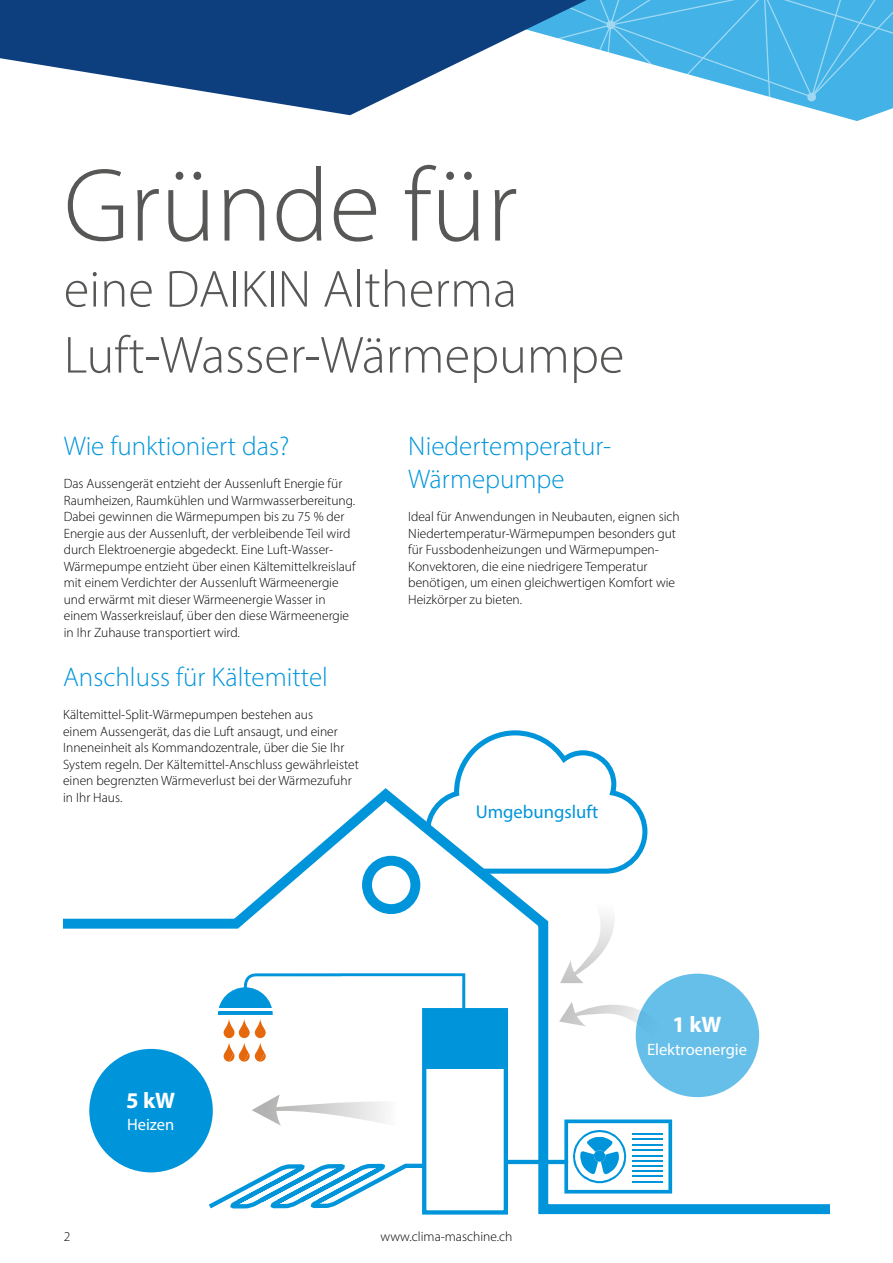
<style>
.page{position:relative;width:893px;height:1263px;background:#fff}
.page>*{position:absolute;margin:0;border:0;box-sizing:border-box;transform-origin:0 0}
.t1{font:300 105px "Myriad Pro";color:#575756}
.t2{font:300 52.5px/66px "Myriad Pro";color:#575756}
.t3{font:300 27px/33px "Myriad Pro";color:#0095db}
.t4{font:700 22.5px "Myriad Pro";color:#fff}
.t5{font:18.6px "Myriad Pro";color:#0095db}
.t6{font:16.5px "Myriad Pro";color:#fff}
.t7{font:300 13.5px/16.5px "Myriad Pro";color:#000}
</style>
<div class="page">
<svg style="left:349px;top:0;width:544px;height:121px"></svg>
<svg style="left:0;top:0;width:730px;height:115px;fill:#0d3f7f"></svg>
<svg style="left:64px;top:788px;width:765px;height:427px"></svg>
<div style="left:422px;top:1008px;width:86px;height:206px;border:4px solid #0095db"></div>
<div style="left:424px;top:1010px;width:81px;height:58px;background:#0095db"></div>
<svg style="left:218px;top:973px;width:247px;height:89px"></svg>
<hr style="left:211px;top:1008px;width:67px;height:3px;background:#fff">
<div style="left:89px;top:1049px;width:124px;height:123px;background:#0095db;border-radius:50%"></div>
<svg style="left:559px;top:897px;width:108px;height:149px"></svg>
<div style="left:636px;top:974px;width:123px;height:123px;background:#66bfe9;border-radius:50%"></div>
<svg style="left:423px;top:730px;width:227px;height:146px"></svg>
<svg style="left:204px;top:1094px;width:468px;height:118px"></svg>
<h1 class="t1" style="left:64px;top:142px;width:455px">Gründe für</h1>
<h2 class="t2" style="left:64px;top:256px;width:562px">eine DAIKIN Altherma<br>Luft-Wasser-Wärmepumpe</h2>
<h3 class="t3" style="left:64px;top:429px;width:227px">Wie funktioniert das?</h3>
<p class="t7" style="left:64px;top:475px;width:293px">Das Aussengerät entzieht der Aussenluft Energie für Raumheizen, Raumkühlen und Warmwasserbereitung.<br>Dabei gewinnen die Wärmepumpen bis zu 75 % der Energie aus der Aussenluft, der verbleibende Teil wird durch Elektroenergie abgedeckt. Eine Luft-Wasser-Wärmepumpe entzieht über einen Kältemittelkreislauf mit einem Verdichter der Aussenluft Wärmeenergie und erwärmt mit dieser Wärmeenergie Wasser in einem Wasserkreislauf, über den diese Wärmeenergie in Ihr Zuhause transportiert wird.</p>
<h3 class="t3" style="left:63px;top:660px;width:266px">Anschluss für Kältemittel</h3>
<p class="t7" style="left:63px;top:706px;width:297px">Kältemittel-Split-Wärmepumpen bestehen aus<br>einem Aussengerät, das die Luft ansaugt, und einer Inneneinheit als Kommandozentrale, über die Sie Ihr System regeln. Der Kältemittel-Anschluss gewährleistet einen begrenzten Wärmeverlust bei der Wärmezufuhr in Ihr Haus.</p>
<h3 class="t3" style="left:408px;top:429px;width:204px">Niedertemperatur-<br>Wärmepumpe</h3>
<p class="t7" style="left:408px;top:508px;width:273px">Ideal für Anwendungen in Neubauten, eignen sich Niedertemperatur-Wärmepumpen besonders gut für Fussbodenheizungen und Wärmepumpen-Konvektoren, die eine niedrigere Temperatur benötigen, um einen gleichwertigen Komfort wie Heizkörper zu bieten.</p>
<h3 class="t5" style="left:476px;top:800px;width:124px">Umgebungsluft</h3>
<h3 class="t4" style="left:126px;top:1085px;width:51px">5 kW</h3>
<p class="t6" style="left:127px;top:1114px;width:49px">Heizen</p>
<h3 class="t4" style="left:672px;top:1010px;width:51px">1 kW</h3>
<p class="t6" style="left:647px;top:1039px;width:101px">Elektroenergie</p>
<p class="t7" style="left:64px;top:1228px;width:8px">2</p>
<p class="t7" style="left:381px;top:1228px;width:133px">www.clima-maschine.ch</p>
</div>
